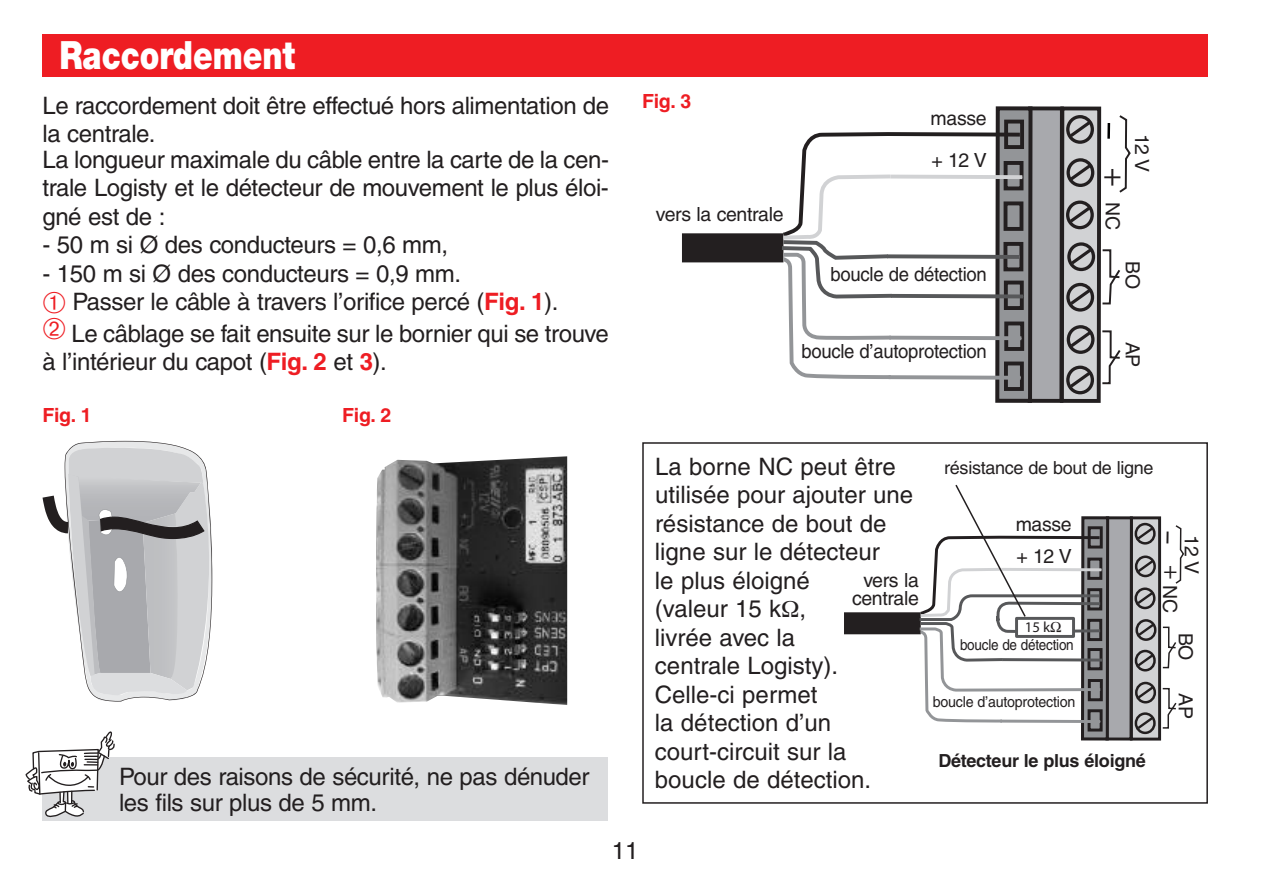
<style>
.page{position:relative;width:1276px;height:893px;background:#fff}
.page>*{position:absolute;margin:0;border:0;box-sizing:border-box;transform-origin:0 0}
.t1{font:900 39px "Helvetica Neue";color:#fff;scale:.8 1}
.t2{font:31.2px "Myriad";color:#231f20}
.t3{font:24px/28.5px "Helvetica";letter-spacing:-.015em;color:#231f20}
.t4{font:23.7px "Myriad";color:#231f20}
.t5{font:19.5px/18px "Helvetica";letter-spacing:-.015em;color:#231f20;text-align:center}
.t6{font:19.5px "Helvetica";letter-spacing:-.015em;color:#231f20;scale:.95 1}
.t7{font:700 19.5px "Helvetica";letter-spacing:-.015em;color:#ee1d23}
.t8{font:18px "Helvetica";letter-spacing:-.015em;color:#231f20}
.t9{font:700 18px "Helvetica";letter-spacing:-.015em;color:#231f20}
.t10{font:15px "Helvetica";letter-spacing:-.015em;color:#231f20;scale:.95 1}
.t11{font:15px "Helvetica";letter-spacing:-.015em;color:#231f20;scale:.9 1}
.t12{font:14.7px "Myriad";color:#231f20}
.s1{color:#ee1d23}
.s2{font-weight:700;color:#ee1d23}
</style>
<div class="page">
<div style="left:43px;top:34px;width:1165px;height:43px;background:#ee1d23"></div>
<img style="left:376px;top:456px;width:191px;height:249px">
<svg style="left:43px;top:441px;width:169px;height:260px"></svg>
<div style="left:43px;top:757px;width:565px;height:64px;background:#dcdddf"></div>
<svg style="left:26px;top:731px;width:89px;height:86px"></svg>
<div style="left:1062px;top:108px;width:37px;height:293px;background:#d1d2d4"></div>
<div style="left:1060px;top:107px;width:41px;height:296px;border:4px solid #231f20"></div>
<div style="left:1029px;top:108px;width:33px;height:293px;background:#a8a9ad"></div>
<div style="left:1027px;top:106px;width:37px;height:297px;border:4px solid #231f20"></div>
<div style="left:997px;top:108px;width:33px;height:293px;background:#939598"></div>
<div style="left:995px;top:106px;width:37px;height:297px;border:4px solid #231f20"></div>
<div style="left:1004px;top:362px;width:20px;height:29px;border:4px solid #231f20"></div>
<div style="left:1004px;top:322px;width:20px;height:29px;border:4px solid #231f20"></div>
<div style="left:1004px;top:120px;width:20px;height:29px;border:4px solid #231f20"></div>
<svg style="left:1064px;top:199px;width:30px;height:32px"></svg>
<svg style="left:1066px;top:158px;width:29px;height:29px"></svg>
<svg style="left:1064px;top:113px;width:30px;height:32px"></svg>
<svg style="left:1119px;top:115px;width:12px;height:78px"></svg>
<svg style="left:1064px;top:241px;width:57px;height:72px"></svg>
<svg style="left:1064px;top:323px;width:57px;height:73px"></svg>
<svg style="left:682px;top:130px;width:341px;height:273px"></svg>
<div style="left:642px;top:442px;width:566px;height:362px;border:2px solid #231f20"></div>
<div style="left:1131px;top:518px;width:28px;height:221px;background:#d1d2d4"></div>
<div style="left:1130px;top:516px;width:31px;height:224px;border:3px solid #231f20"></div>
<div style="left:1107px;top:518px;width:24px;height:221px;background:#a8a9ad"></div>
<div style="left:1105px;top:516px;width:28px;height:224px;border:3px solid #231f20"></div>
<div style="left:1082px;top:518px;width:25px;height:221px;background:#939598"></div>
<div style="left:1081px;top:516px;width:28px;height:224px;border:3px solid #231f20"></div>
<div style="left:1087px;top:709px;width:15px;height:22px;border:3px solid #231f20"></div>
<svg style="left:1133px;top:586px;width:23px;height:24px"></svg>
<svg style="left:1133px;top:554px;width:23px;height:24px"></svg>
<svg style="left:1133px;top:522px;width:23px;height:24px"></svg>
<svg style="left:1175px;top:525px;width:9px;height:59px"></svg>
<svg style="left:1133px;top:618px;width:43px;height:55px"></svg>
<svg style="left:1133px;top:680px;width:44px;height:55px"></svg>
<svg style="left:844px;top:484px;width:259px;height:240px"></svg>
<h1 class="t1" style="left:60px;top:41px;width:296px">Raccordement</h1>
<p class="t3" style="left:42px;top:93px;width:568px">Le raccordement doit être effectué hors alimentation de la centrale.</p>
<p class="t3" style="left:42px;top:147px;width:568px;text-align:justify">La longueur maximale du câble entre la carte de la cen&shy;trale Logisty et le détecteur de mouvement le plus éloi&shy;gné est de :</p>
<p class="t3" style="left:42px;top:233px;width:407px">- 50 m si Ø des conducteurs = 0,6 mm,</p>
<p class="t3" style="left:42px;top:261px;width:517px">- 150 m si Ø des conducteurs = 0,9 mm.<br><span class="s1">➀</span> Passer le câble à travers l’orifice percé (<span class="s2">Fig. 1</span>).</p>
<p class="t3" style="left:42px;top:321px;width:568px"><span class="s1">➁</span> Le câblage se fait ensuite sur le bornier qui se trouve à l’intérieur du capot (<span class="s2">Fig. 2</span> et <span class="s2">3</span>).</p>
<p class="t7" style="left:642px;top:94px;width:51px">Fig. 3</p>
<p class="t5" style="left:656px;top:207px;width:129px">vers la centrale</p>
<p class="t5" style="left:930px;top:111px;width:58px">masse</p>
<p class="t5" style="left:931px;top:153px;width:57px">+12V</p>
<p class="t6" style="left:830px;top:267px;width:166px">boucle de détection</p>
<p class="t6" style="left:801px;top:344px;width:196px">boucle d’autoprotection</p>
<h2 class="t2" style="left:1121px;top:191px;width:20px;rotate:-180deg">+</h2>
<p class="t5" style="left:1120px;top:202px;width:29px;rotate:90deg">NC</p>
<p class="t5" style="left:1149px;top:134px;width:40px;rotate:90deg">12 V</p>
<p class="t5" style="left:1140px;top:261px;width:29px;rotate:90deg">BO</p>
<p class="t5" style="left:1140px;top:341px;width:27px;rotate:90deg">AP</p>
<p class="t7" style="left:42px;top:408px;width:51px">Fig. 1</p>
<p class="t7" style="left:342px;top:408px;width:51px">Fig. 2</p>
<p class="t3" style="left:119px;top:766px;width:472px;line-height:25.5px">Pour des raisons de sécurité, ne pas dénuder les fils sur plus de 5 mm.</p>
<p class="t3" style="left:612px;top:839px;width:28px">11</p>
<p class="t3" style="left:655px;top:454px;width:260px">La borne NC peut être utilisée pour ajouter une résistance de bout de ligne sur le détecteur<br>le plus éloigné<br>(valeur 15 k ,<br>livrée avec la<br>centrale Logisty).<br>Celle-ci permet<br>la détection d’un court-circuit sur la boucle de détection.</p>
<p class="t5" style="left:852px;top:573px;width:68px">vers la centrale</p>
<p class="t8" style="left:944px;top:461px;width:211px">résistance de bout de ligne</p>
<p class="t5" style="left:1015px;top:517px;width:58px">masse</p>
<p class="t5" style="left:1016px;top:549px;width:57px">+12V</p>
<p class="t12" style="left:1025px;top:622px;width:27px">15k</p>
<p class="t11" style="left:960px;top:639px;width:128px">boucle de détection</p>
<p class="t10" style="left:933px;top:696px;width:151px">boucle d’autoprotection</p>
<p class="t9" style="left:938px;top:754px;width:209px">Détecteur le plus éloigné</p>
<p class="t4" style="left:1177px;top:582px;width:16px;rotate:-180deg">+</p>
<p class="t5" style="left:1199px;top:535px;width:40px;rotate:90deg">12 V</p>
<p class="t5" style="left:1177px;top:585px;width:29px;rotate:90deg">NC</p>
<p class="t5" style="left:1192px;top:633px;width:29px;rotate:90deg">BO</p>
<p class="t5" style="left:1192px;top:693px;width:27px;rotate:90deg">AP</p>
</div>
